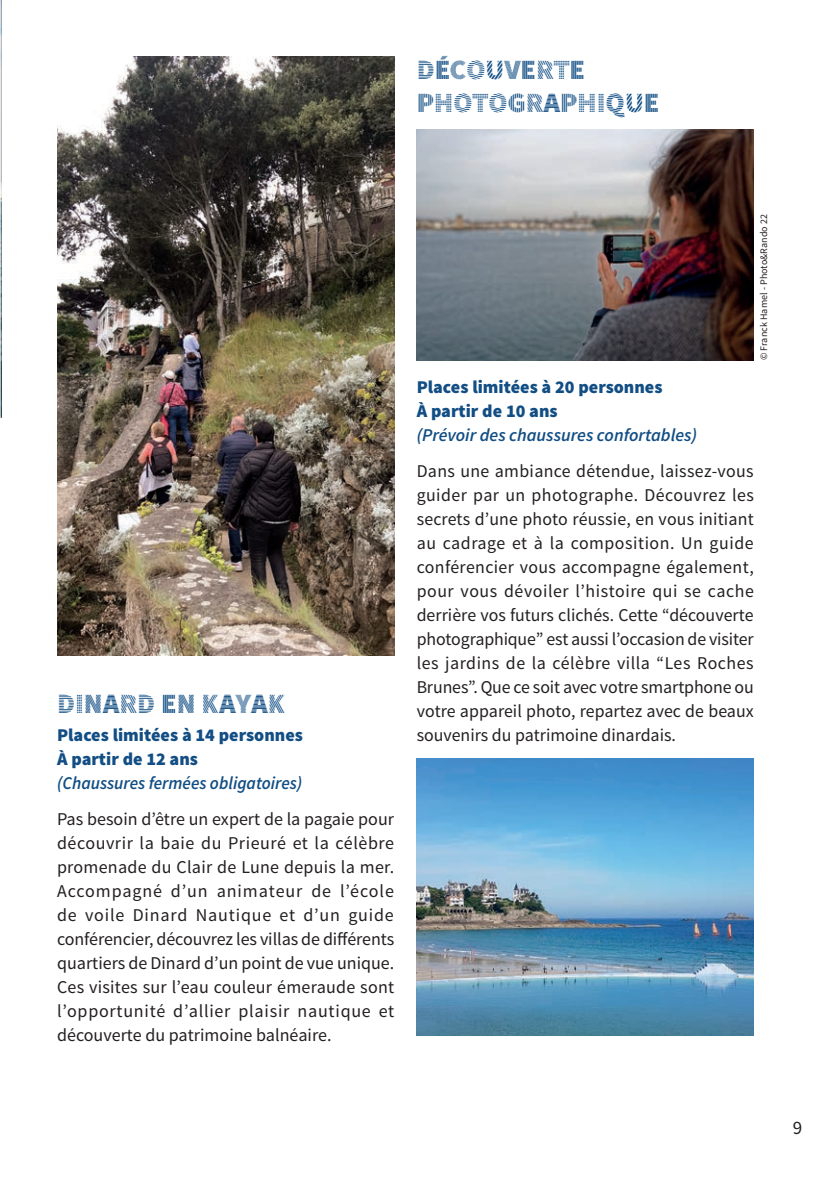
<style>
.page{position:relative;width:840px;height:1191px;background:#fff}
.page>*{position:absolute;margin:0;border:0;box-sizing:border-box;transform-origin:0 0}
.t1{font:28px/33.6px "Source Sans Pro DISPLAY";color:#124e84}
.t2{font:19px "Source Sans Pro";color:#231f20}
.t3{font:18px/24px "Source Sans Pro";color:#231f20;text-align:justify}
.t4{font:900 18px/24px "Source Sans Pro";color:#124e84}
.t5{font:italic 600 18px "Source Sans Pro";color:#124e84}
.t6{font:italic 600 18px "Source Sans Pro";color:#124e84;scale:.96 1}
.t7{font:10px "Source Sans Pro";letter-spacing:.005em;color:#231f20}
</style>
<div class="page">
<img style="left:0;top:0;width:1px;height:417px">
<img style="left:416px;top:129px;width:337px;height:231px">
<img style="left:57px;top:57px;width:337px;height:598px">
<img style="left:416px;top:759px;width:337px;height:276px">
<h1 class="t1" style="left:416px;top:54px;width:244px">DÉCOUVERTE<br>PHOTOGRAPHIQUE</h1>
<h1 class="t1" style="left:57px;top:687px;width:230px">DINARD EN KAYAK</h1>
<p class="t4" style="left:57px;top:724px;width:247px">Places limitées à 14 personnes<br>À partir de 12 ans</p>
<p class="t6" style="left:57px;top:771px;width:257px">(Chaussures fermées obligatoires)</p>
<p class="t3" style="left:57px;top:807px;width:338px">Pas besoin d’être un expert de la pagaie pour découvrir la baie du Prieuré et la célèbre promenade du Clair de Lune depuis la mer.<br>Accompagné d’un animateur de l’école de voile Dinard Nautique et d’un guide conférencier, découvrez les villas de différents quartiers de Dinard d’un point de vue unique.<br>Ces visites sur l’eau couleur émeraude sont l’opportunité d’allier plaisir nautique et découverte du patrimoine balnéaire.</p>
<p class="t7" style="left:757px;top:360px;width:148px;rotate:-90deg">© Franck Hamel - Photo&amp;Rando 22</p>
<p class="t4" style="left:416px;top:376px;width:247px">Places limitées à 20 personnes<br>À partir de 10 ans</p>
<p class="t5" style="left:416px;top:423px;width:282px">(Prévoir des chaussures confortables)</p>
<p class="t3" style="left:416px;top:459px;width:338px">Dans une ambiance détendue, laissez-vous guider par un photographe. Découvrez les secrets d’une photo réussie, en vous initiant au cadrage et à la composition. Un guide conférencier vous accompagne également, pour vous dévoiler l’histoire qui se cache derrière vos futurs clichés. Cette “découverte photographique” est aussi l’occasion de visiter les jardins de la célèbre villa “Les Roches Brunes”. Que ce soit avec votre smartphone ou votre appareil photo, repartez avec de beaux souvenirs du patrimoine dinardais.</p>
<p class="t2" style="left:792px;top:1116px;width:11px">9</p>
</div>
